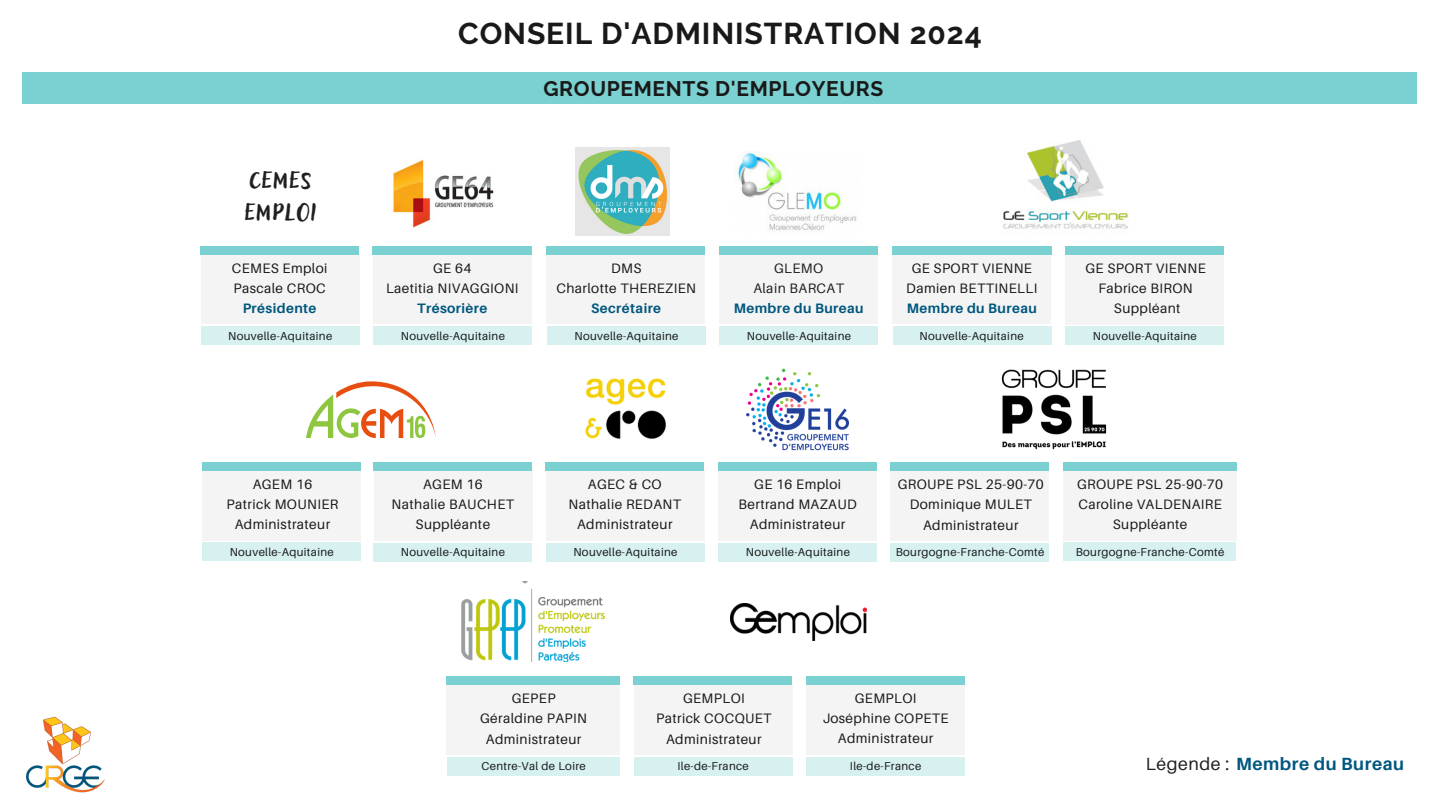
<style>
.page{position:relative;width:1440px;height:810px;background:#fff}
.page>*{position:absolute;margin:0;border:0;box-sizing:border-box;transform-origin:0 0}
.t1{font:31.7px/31.5px "Adlery Pro Blockletter";letter-spacing:.03em;color:#202020}
.t2{font:700 30px "Raleway";letter-spacing:.03em;color:#191919}
.t3{font:700 21px "Raleway";letter-spacing:.03em;color:#191919}
.t4{font:700 17.7px "Aileron";letter-spacing:.03em;color:#00577e}
.t5{font:13.7px/20.2px "Aileron";letter-spacing:.03em;color:#191919;text-align:center}
.t6{font:13.7px/20.2px "Aileron";letter-spacing:.03em;color:#202020;text-align:center}
.t7{font:11.5px "Aileron";letter-spacing:.03em;color:#191919}
.s1{font-weight:700;color:#00577e}
.s2{font-weight:400;color:#202020}
</style>
<div class="page">
<div style="left:23px;top:72px;width:1394px;height:32px;background:#7bd1d1"></div>
<div style="left:373px;top:254px;width:159px;height:70px;background:#f4f4f4"></div>
<div style="left:373px;top:246px;width:159px;height:9px;background:#7bd1d1"></div>
<div style="left:546px;top:254px;width:159px;height:70px;background:#f4f4f4"></div>
<div style="left:546px;top:246px;width:159px;height:9px;background:#7bd1d1"></div>
<div style="left:892px;top:254px;width:159px;height:70px;background:#f4f4f4"></div>
<div style="left:893px;top:246px;width:159px;height:9px;background:#7bd1d1"></div>
<div style="left:1065px;top:254px;width:159px;height:70px;background:#f4f4f4"></div>
<div style="left:1066px;top:246px;width:158px;height:9px;background:#7bd1d1"></div>
<div style="left:373px;top:326px;width:159px;height:19px;background:#d7f1f1"></div>
<div style="left:547px;top:326px;width:159px;height:19px;background:#d7f1f1"></div>
<div style="left:893px;top:326px;width:159px;height:19px;background:#d7f1f1"></div>
<div style="left:1065px;top:326px;width:159px;height:19px;background:#d7f1f1"></div>
<div style="left:202px;top:470px;width:159px;height:70px;background:#f4f4f4"></div>
<div style="left:202px;top:462px;width:159px;height:9px;background:#7bd1d1"></div>
<div style="left:202px;top:542px;width:159px;height:19px;background:#d7f1f1"></div>
<div style="left:374px;top:470px;width:159px;height:70px;background:#f4f4f4"></div>
<div style="left:373px;top:543px;width:159px;height:18px;background:#d7f1f1"></div>
<div style="left:373px;top:462px;width:159px;height:9px;background:#7bd1d1"></div>
<div style="left:546px;top:470px;width:159px;height:70px;background:#f4f4f4"></div>
<div style="left:545px;top:462px;width:159px;height:9px;background:#7bd1d1"></div>
<div style="left:718px;top:470px;width:159px;height:70px;background:#f4f4f4"></div>
<div style="left:718px;top:462px;width:159px;height:9px;background:#7bd1d1"></div>
<div style="left:890px;top:470px;width:159px;height:71px;background:#f4f4f4"></div>
<div style="left:890px;top:462px;width:159px;height:9px;background:#7bd1d1"></div>
<div style="left:1063px;top:470px;width:173px;height:70px;background:#f4f4f4"></div>
<div style="left:1063px;top:462px;width:173px;height:9px;background:#7bd1d1"></div>
<div style="left:546px;top:543px;width:159px;height:18px;background:#d7f1f1"></div>
<div style="left:718px;top:543px;width:159px;height:18px;background:#d7f1f1"></div>
<div style="left:890px;top:543px;width:159px;height:18px;background:#d7f1f1"></div>
<div style="left:1064px;top:542px;width:172px;height:19px;background:#d7f1f1"></div>
<div style="left:634px;top:684px;width:159px;height:71px;background:#f4f4f4"></div>
<div style="left:633px;top:676px;width:159px;height:9px;background:#7bd1d1"></div>
<div style="left:634px;top:757px;width:159px;height:18px;background:#d7f1f1"></div>
<div style="left:447px;top:684px;width:173px;height:71px;background:#f4f4f4"></div>
<div style="left:446px;top:676px;width:174px;height:9px;background:#7bd1d1"></div>
<div style="left:447px;top:757px;width:173px;height:18px;background:#d7f1f1"></div>
<div style="left:806px;top:684px;width:159px;height:70px;background:#f4f4f4"></div>
<div style="left:806px;top:757px;width:159px;height:18px;background:#d7f1f1"></div>
<div style="left:806px;top:676px;width:159px;height:9px;background:#7bd1d1"></div>
<img style="left:26px;top:716px;width:79px;height:77px">
<img style="left:461px;top:582px;width:144px;height:80px">
<img style="left:735px;top:152px;width:122px;height:79px">
<img style="left:576px;top:147px;width:94px;height:89px">
<img style="left:1003px;top:140px;width:125px;height:89px">
<img style="left:1001px;top:369px;width:106px;height:81px">
<img style="left:746px;top:368px;width:102px;height:83px">
<img style="left:585px;top:378px;width:81px;height:61px">
<svg style="left:306px;top:381px;width:130px;height:57px"></svg>
<img style="left:730px;top:604px;width:136px;height:36px">
<img style="left:393px;top:160px;width:101px;height:68px">
<div style="left:719px;top:254px;width:159px;height:70px;background:#f4f4f4"></div>
<div style="left:719px;top:246px;width:159px;height:9px;background:#7bd1d1"></div>
<div style="left:719px;top:326px;width:159px;height:19px;background:#d7f1f1"></div>
<div style="left:201px;top:254px;width:159px;height:70px;background:#f4f4f4"></div>
<div style="left:200px;top:246px;width:159px;height:9px;background:#7bd1d1"></div>
<div style="left:201px;top:326px;width:159px;height:19px;background:#d7f1f1"></div>
<h5 class="t1" style="left:245px;top:162px;width:73px">CEMES<br>EMPLOI</h5>
<p class="t5" style="left:232px;top:257px;width:97px">CEMES Emploi<br>Pascale CROC<br><span class="s1">Présidente</span></p>
<p class="t7" style="left:228px;top:329px;width:106px">Nouvelle-Aquitaine</p>
<p class="t2" style="left:458px;top:16px;width:525px">CONSEIL D'ADMINISTRATION 2024</p>
<p class="t3" style="left:543px;top:76px;width:341px">GROUPEMENTS D'EMPLOYEURS</p>
<h6 class="t5" style="left:386px;top:257px;width:134px">GE 64<br>Laetitia NIVAGGIONI<br><span class="s1">Trésorière</span></h6>
<p class="t5" style="left:556px;top:257px;width:141px">DMS<br>Charlotte THEREZIEN<br><span class="s1">Secrétaire</span></p>
<p class="t5" style="left:906px;top:257px;width:133px">GE SPORT VIENNE<br>Damien BETTINELLI<br><span class="s1">Membre du Bureau</span></p>
<h6 class="t5" style="left:1085px;top:258px;width:122px">GE SPORT VIENNE<br>Fabrice BIRON<br>Suppléant</h6>
<p class="t7" style="left:401px;top:328px;width:106px">Nouvelle-Aquitaine</p>
<h6 class="t7" style="left:574px;top:328px;width:106px">Nouvelle-Aquitaine</h6>
<p class="t7" style="left:920px;top:328px;width:106px">Nouvelle-Aquitaine</p>
<p class="t7" style="left:1093px;top:328px;width:106px">Nouvelle-Aquitaine</p>
<h6 class="t6" style="left:734px;top:257px;width:132px">GLEMO<br>Alain BARCAT<br><span class="s1">Membre du Bureau</span></h6>
<p class="t7" style="left:747px;top:328px;width:106px">Nouvelle-Aquitaine</p>
<p class="t5" style="left:392px;top:474px;width:124px">AGEM 16<br>Nathalie BAUCHET<br>Suppléante</p>
<p class="t5" style="left:568px;top:474px;width:114px">AGEC &amp; CO<br>Nathalie REDANT<br>Administrateur</p>
<h6 class="t5" style="left:739px;top:474px;width:120px">GE 16 Emploi<br>Bertrand MAZAUD<br>Administrateur</h6>
<p class="t5" style="left:898px;top:474px;width:148px">GROUPE PSL 25-90-70<br>Dominique MULET<br>Administrateur</p>
<p class="t5" style="left:1077px;top:474px;width:148px">GROUPE PSL 25-90-70<br>Caroline VALDENAIRE<br>Suppléante</p>
<h6 class="t7" style="left:573px;top:545px;width:106px">Nouvelle-Aquitaine</h6>
<p class="t7" style="left:746px;top:545px;width:106px">Nouvelle-Aquitaine</p>
<p class="t7" style="left:896px;top:545px;width:150px">Bourgogne-Franche-Comté</p>
<h6 class="t7" style="left:1076px;top:544px;width:150px">Bourgogne-Franche-Comté</h6>
<h6 class="t5" style="left:227px;top:474px;width:113px">AGEM 16<br>Patrick MOUNIER<br>Administrateur</h6>
<p class="t7" style="left:230px;top:544px;width:106px">Nouvelle-Aquitaine</p>
<h6 class="t7" style="left:401px;top:545px;width:106px">Nouvelle-Aquitaine</h6>
<p class="t5" style="left:823px;top:688px;width:127px">GEMPLOI<br>Joséphine COPETE<br>Administrateur</p>
<p class="t5" style="left:480px;top:688px;width:108px">GEPEP<br>Géraldine PAPIN<br>Administrateur</p>
<p class="t7" style="left:481px;top:759px;width:106px">Centre-Val de Loire</p>
<p class="t7" style="left:850px;top:759px;width:73px">Ile-de-France</p>
<p class="t5" style="left:656px;top:688px;width:117px">GEMPLOI<br>Patrick COCQUET<br>Administrateur</p>
<h6 class="t7" style="left:677px;top:759px;width:73px">Ile-de-France</h6>
<h6 class="t4" style="left:1146px;top:753px;width:260px"><span class="s2">Légende :</span> Membre du Bureau</h6>
</div>
